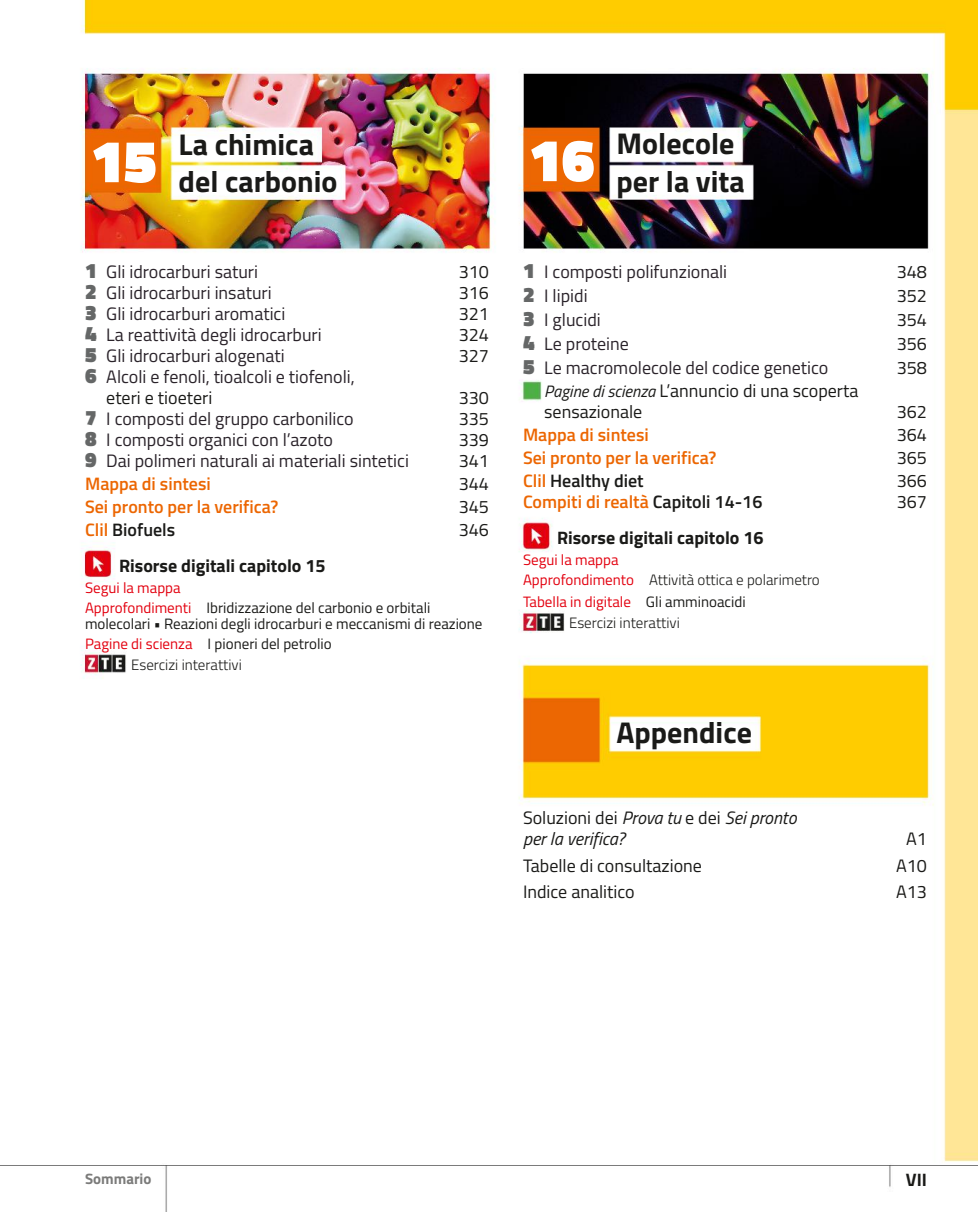
<style>
.page{position:relative;width:978px;height:1212px;background:#fff}
.page>*{position:absolute;margin:0;border:0;box-sizing:border-box;transform-origin:0 0}
.t1{font:700 30px/37.5px "Titillium";color:#1a1a18}
.t2{font:18px/21px "Titillium";color:#2a232a}
.t3{font:18px/21px "Titillium";color:#1a1a18}
.t4{font:600 18px "Titillium";color:#ec6602}
.t5{font:700 18px "Titillium";color:#1a1a18}
.t6{font:italic 18px/21px "Titillium";color:#1a1a18}
.t7{font:600 18px "Titillium";color:#1a1a18}
.t8{font:15px/20px "Titillium";color:#1a1a18}
.t9{font:300 15px/21px "Titillium";color:#1a1a18}
.t10{font:15px/20px "Titillium";color:#e3000f}
.t11{font:700 15px "Titillium";color:#7b7b7a}
.s1{font-weight:900;font-size:21px;color:#656767}
.s2{color:#1a1a18}
.s3{color:#ec6602}
.s4{color:#e3000f}
.s5{font-style:italic;font-size:16.5px}
.s6{font-weight:300;color:#1a1a18}
.s7{font-weight:400;color:#e3000f}
.s8{font-weight:400}
.s9{font-style:normal}
</style>
<div class="page">
<img style="left:0;top:0;width:978px;height:1212px">
<h1 class="t1" style="left:91px;top:129px;width:248px;text-indent:88px">La chimica<br><sup>15</sup> del carbonio</h1>
<p class="t2" style="left:85px;top:263px;width:175px"><span class="s1">1</span> Gli idrocarburi saturi</p>
<p class="t3" style="left:459px;top:263px;width:32px">310</p>
<p class="t2" style="left:85px;top:284px;width:188px"><span class="s1">2</span> Gli idrocarburi insaturi</p>
<p class="t3" style="left:459px;top:284px;width:32px">316</p>
<p class="t2" style="left:85px;top:305px;width:202px"><span class="s1">3</span> Gli idrocarburi aromatici</p>
<p class="t3" style="left:459px;top:305px;width:32px">321</p>
<p class="t2" style="left:85px;top:326px;width:238px"><span class="s1">4</span> La reattività degli idrocarburi</p>
<p class="t3" style="left:459px;top:326px;width:32px">324</p>
<p class="t2" style="left:85px;top:347px;width:201px"><span class="s1">5</span> Gli idrocarburi alogenati</p>
<p class="t3" style="left:459px;top:347px;width:32px">327</p>
<p class="t2" style="left:106px;top:368px;width:250px;text-indent:-21px"><span class="s1">6</span> Alcoli e fenoli, tioalcoli e tiofenoli, <span class="s2">eteri e tioeteri</span></p>
<p class="t3" style="left:459px;top:389px;width:32px">330</p>
<p class="t2" style="left:85px;top:410px;width:270px"><span class="s1">7</span> I composti del gruppo carbonilico</p>
<p class="t3" style="left:459px;top:410px;width:32px">335</p>
<p class="t2" style="left:85px;top:431px;width:249px"><span class="s1">8</span> I composti organici con l’azoto</p>
<p class="t3" style="left:459px;top:431px;width:32px">339</p>
<p class="t2" style="left:85px;top:452px;width:325px"><span class="s1">9</span> Dai polimeri naturali ai materiali sintetici</p>
<p class="t3" style="left:459px;top:452px;width:32px">341</p>
<p class="t4" style="left:85px;top:477px;width:127px">Mappa di sintesi</p>
<p class="t3" style="left:459px;top:475px;width:32px">344</p>
<p class="t4" style="left:85px;top:501px;width:195px">Sei pronto per la verifica?</p>
<p class="t3" style="left:459px;top:498px;width:32px">345</p>
<p class="t7" style="left:85px;top:524px;width:92px"><span class="s3">Clil</span> Biofuels</p>
<p class="t3" style="left:459px;top:521px;width:32px">346</p>
<p class="t5" style="left:119px;top:560px;width:208px">Risorse digitali capitolo 15</p>
<p class="t8" style="left:85px;top:579px;width:347px"><span class="s4">Segui la mappa<br>Approfondimenti</span> Ibridizzazione del carbonio e orbitali</p>
<p class="t8" style="left:85px;top:615px;width:399px">molecolari • Reazioni degli idrocarburi e meccanismi di reazione</p>
<p class="t8" style="left:85px;top:635px;width:248px"><span class="s4">Pagine di scienza</span> I pioneri del petrolio</p>
<p class="t9" style="left:131px;top:656px;width:112px">Esercizi interattivi</p>
<h1 class="t1" style="left:529px;top:129px;width:218px;text-indent:88px">Molecole<br><sup>16</sup> per la vita</h1>
<p class="t2" style="left:523px;top:263px;width:206px"><span class="s1">1</span> I composti polifunzionali</p>
<p class="t3" style="left:897px;top:263px;width:32px">348</p>
<p class="t2" style="left:523px;top:287px;width:66px"><span class="s1">2</span> I lipidi</p>
<p class="t3" style="left:897px;top:287px;width:32px">352</p>
<p class="t2" style="left:523px;top:311px;width:79px"><span class="s1">3</span> I glucidi</p>
<p class="t3" style="left:897px;top:311px;width:32px">354</p>
<p class="t2" style="left:523px;top:335px;width:107px"><span class="s1">4</span> Le proteine</p>
<p class="t3" style="left:897px;top:335px;width:32px">356</p>
<p class="t2" style="left:523px;top:359px;width:307px"><span class="s1">5</span> Le macromolecole del codice genetico</p>
<p class="t3" style="left:897px;top:359px;width:32px">358</p>
<p class="t3" style="left:544px;top:382px;width:316px"><span class="s5">Pagine di scienza</span> L’annuncio di una scoperta sensazionale</p>
<p class="t3" style="left:897px;top:403px;width:32px">362</p>
<p class="t4" style="left:523px;top:429px;width:127px">Mappa di sintesi</p>
<p class="t3" style="left:897px;top:426px;width:32px">364</p>
<p class="t4" style="left:523px;top:452px;width:195px">Sei pronto per la verifica?</p>
<p class="t3" style="left:897px;top:449px;width:32px">365</p>
<p class="t7" style="left:523px;top:475px;width:122px"><span class="s3">Clil</span> Healthy diet</p>
<p class="t3" style="left:897px;top:473px;width:32px">366</p>
<p class="t4" style="left:523px;top:496px;width:241px">Compiti di realtà <span class="s2">Capitoli 14-16</span></p>
<p class="t3" style="left:897px;top:494px;width:32px">367</p>
<p class="t5" style="left:557px;top:532px;width:208px">Risorse digitali capitolo 16</p>
<p class="t10" style="left:523px;top:552px;width:298px">Segui la mappa<br>Approfondimento <span class="s6">Attività ottica e polarimetro</span></p>
<p class="t9" style="left:569px;top:593px;width:178px;text-indent:-46px"><span class="s7">Tabella in digitale</span> <span class="s8">Gli amminoacidi<br></span>Esercizi interattivi</p>
<h1 class="t1" style="left:617px;top:718px;width:137px">Appendice</h1>
<p class="t6" style="left:523px;top:809px;width:275px"><span class="s9">Soluzioni dei</span> Prova tu <span class="s9">e dei</span> Sei pronto per la verifica?</p>
<p class="t3" style="left:906px;top:830px;width:22px">A1</p>
<p class="t3" style="left:523px;top:857px;width:180px">Tabelle di consultazione</p>
<p class="t3" style="left:896px;top:857px;width:32px">A10</p>
<p class="t3" style="left:523px;top:883px;width:113px">Indice analitico</p>
<p class="t3" style="left:896px;top:883px;width:32px">A13</p>
<p class="t11" style="left:85px;top:1170px;width:68px">Sommario</p>
<p class="t5" style="left:906px;top:1174px;width:23px">VII</p>
</div>
